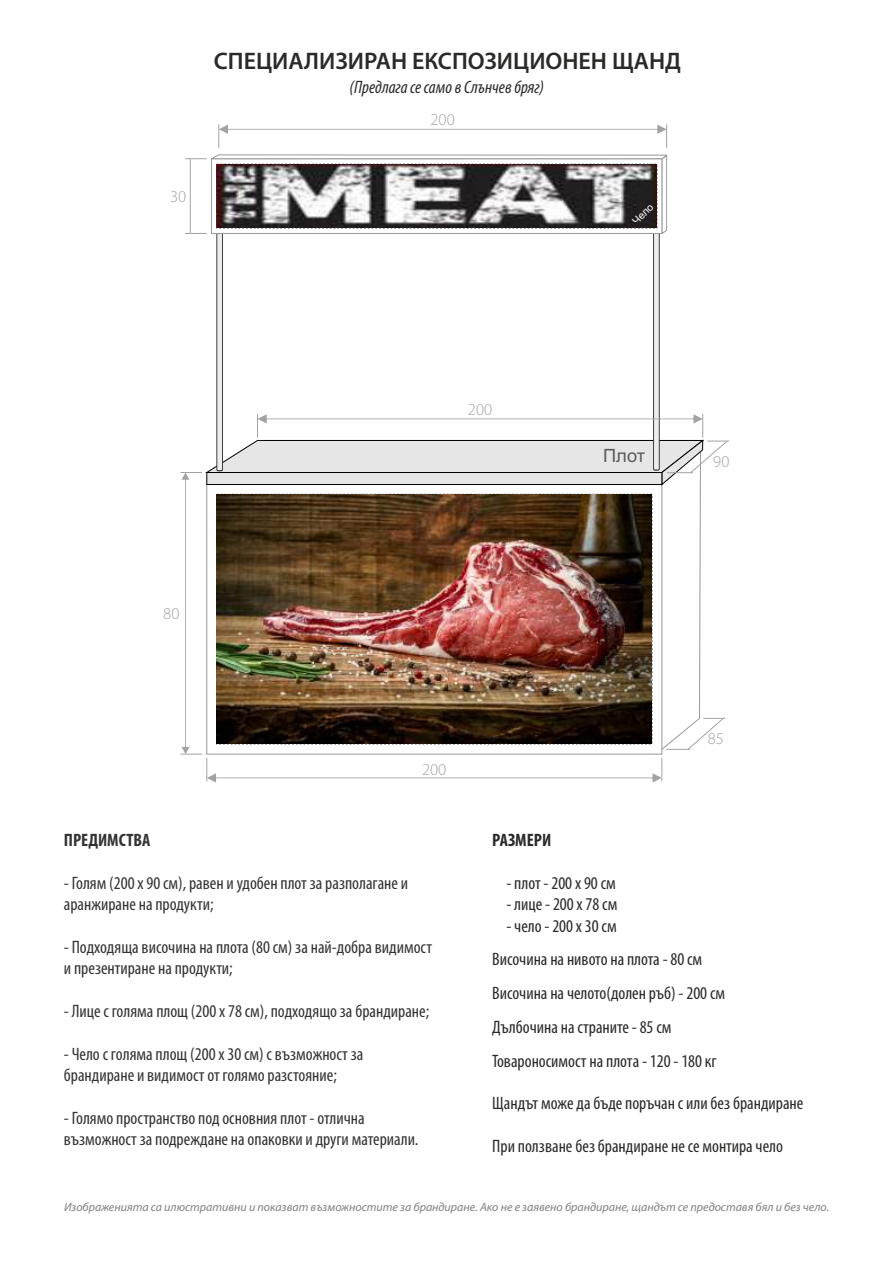
<style>
.page{position:relative;width:893px;height:1263px;background:#fff}
.page>*{position:absolute;margin:0;border:0;box-sizing:border-box;transform-origin:0 0}
.t1{font:600 24px "Myriad Pro";color:#2b2a29}
.t2{font:18.3px "Arial";color:#5b5b5b}
.t3{font:condensed 18px/21.3px "Myriad Pro";color:#333}
.t4{font:condensed 18px/33.8px "Myriad Pro";color:#2b2a29}
.t5{font:italic condensed 18px "Myriad Pro";color:#2b2a29}
.t6{font:700 condensed 18px "Myriad Pro";color:#333}
.t7{font:700 condensed 18px "Myriad Pro";color:#2b2a29}
.t8{font:300 16.65px "Myriad Pro";color:#a3a3a3}
.t9{font:300 16.35px "Myriad Pro";color:#a3a3a3}
.t10{font:italic 12px "Myriad Pro";color:#808080}
.t11{font:10.35px "Arial";color:#fff}
</style>
<div class="page">
<svg style="left:218px;top:124px;width:449px;height:24px"></svg>
<img style="left:180px;top:154px;width:549px;height:628px">
<h1 class="t1" style="left:214px;top:51px;width:469px">СПЕЦИАЛИЗИРАН ЕКСПОЗИЦИОНЕН ЩАНД</h1>
<p class="t5" style="left:350px;top:80px;width:196px">(Предлага се само в Слънчев бряг)</p>
<p class="t8" style="left:170px;top:189px;width:18px">30</p>
<p class="t8" style="left:430px;top:113px;width:26px">200</p>
<p class="t11" style="left:632px;top:219px;width:26px;rotate:-45deg">Чело</p>
<p class="t8" style="left:468px;top:402px;width:26px">200</p>
<p class="t2" style="left:603px;top:449px;width:44px">Плот</p>
<p class="t8" style="left:163px;top:606px;width:18px">80</p>
<p class="t8" style="left:422px;top:762px;width:26px">200</p>
<p class="t6" style="left:64px;top:833px;width:88px">ПРЕДИМСТВА</p>
<p class="t3" style="left:64px;top:874px;width:346px">- Голям (200 х 90 см), равен и удобен плот за разполагане и аранжиране на продукти;</p>
<p class="t3" style="left:64px;top:938px;width:370px">- Подходяща височина на плота (80 см) за най-добра видимост и презентиране на продукти;</p>
<p class="t3" style="left:64px;top:1002px;width:367px">- Лице с голяма площ (200 х 78 см), подходящо за брандиране;</p>
<p class="t3" style="left:64px;top:1044px;width:301px">- Чело с голяма площ (200 х 30 см) с възможност за брандиране и видимост от голямо разстояние;</p>
<p class="t3" style="left:64px;top:1108px;width:356px">- Голямо пространство под основния плот - отлична възможност за подреждане на опаковки и други материали.</p>
<p class="t9" style="left:708px;top:732px;width:18px">85</p>
<p class="t7" style="left:492px;top:833px;width:61px">РАЗМЕРИ</p>
<p class="t4" style="left:506px;top:867px;width:111px">- плот - 200 х 90 см</p>
<p class="t4" style="left:506px;top:889px;width:112px">- лице - 200 х 78 см</p>
<p class="t4" style="left:492px;top:910px;width:234px;text-indent:14px">- чело - 200 х 30 см<br>Височина на нивото на плота - 80 см<br>Височина на челото(долен ръб) - 200 см<br>Дълбочина на страните - 85 см<br>Товароносимост на плотa - 120 - 180 кг</p>
<p class="t4" style="left:492px;top:1088px;width:313px">Щандът може да бъде поръчан с или без брандиране</p>
<p class="t4" style="left:492px;top:1130px;width:292px">При ползване без брандиране не се монтира чело</p>
<p class="t10" style="left:64px;top:1202px;width:767px">Изображенията са илюстративни и показват възможностите за брандиране. Ако не е заявено брандиране, щандът се предоставя бял и без чело.</p>
</div>
